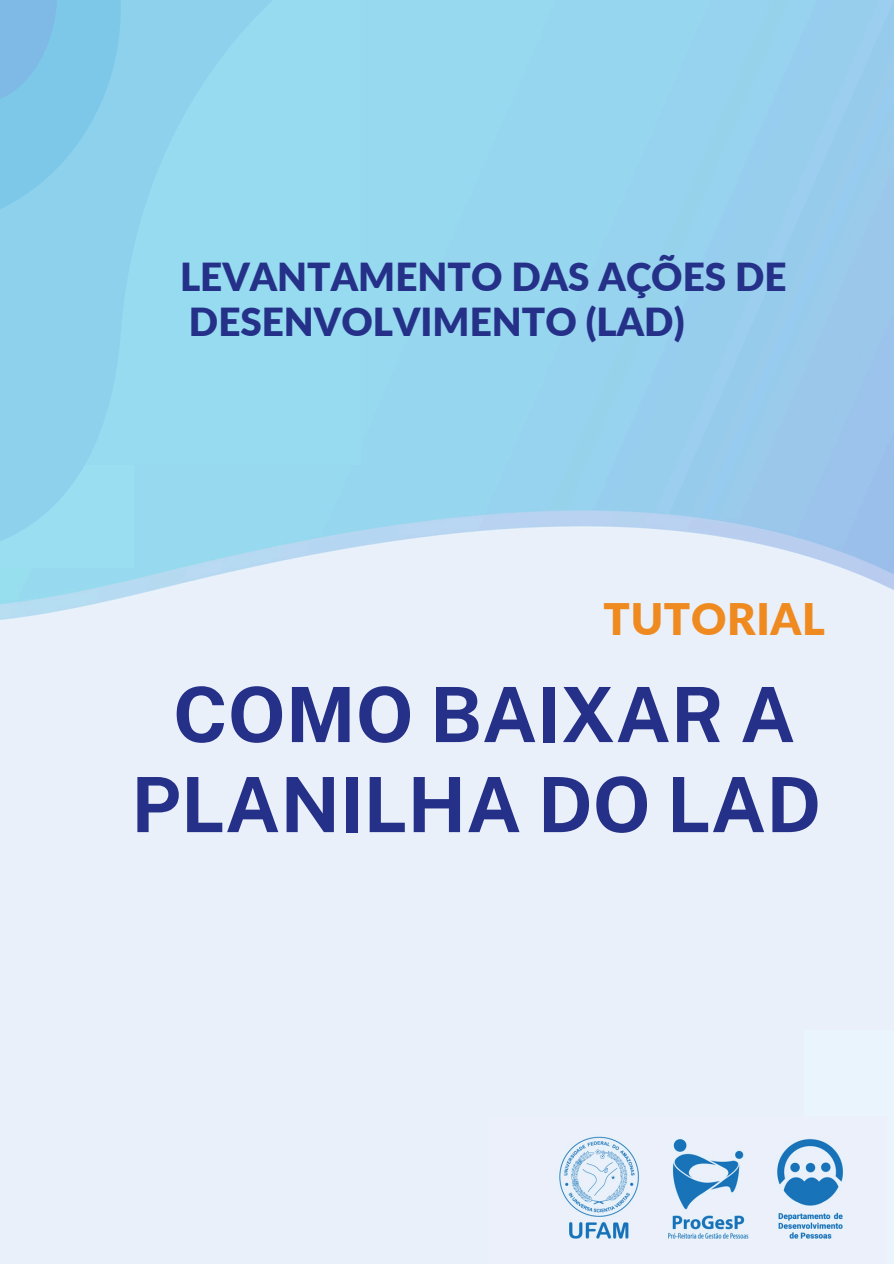
<style>
.page{position:relative;width:894px;height:1264px;background:#fff}
.page>*{position:absolute;margin:0;border:0;box-sizing:border-box;transform-origin:0 0}
.t1{font:700 76.2px/90px "Public Sans";color:#253188;text-align:center}
.t2{font:900 43.5px "Lato";letter-spacing:.015em;color:#ef8a20}
.t3{font:900 38.55px "Lato";color:#253188}
</style>
<div class="page">
<div style="left:0;top:0;width:360px;height:464px;background:#97dbf0"></div>
<svg style="left:0;top:464px;width:319px;height:128px;background:#a0dbf0"></svg>
<div style="left:0;top:0;width:121px;height:227px;background:linear-gradient(to right,#7fc9ea,#87ceec)"></div>
<div style="left:0;top:0;width:57px;height:103px;background:linear-gradient(to right,#7fb9e6,#7ec3e8)"></div>
<div style="left:804px;top:1030px;width:89px;height:233px;background:#eaf4fc"></div>
<img style="left:488px;top:1116px;width:355px;height:147px">
<p class="t3" style="left:180px;top:253px;width:608px">LEVANTAMENTO DAS AÇÕES DE</p>
<p class="t3" style="left:189px;top:298px;width:497px">DESENVOLVIMENTO (LAD)</p>
<h2 class="t2" style="left:603px;top:591px;width:223px">TUTORIAL</h2>
<p class="t1" style="left:131px;top:669px;width:691px">COMO BAIXAR A<br>PLANILHA DO LAD</p>
</div>
